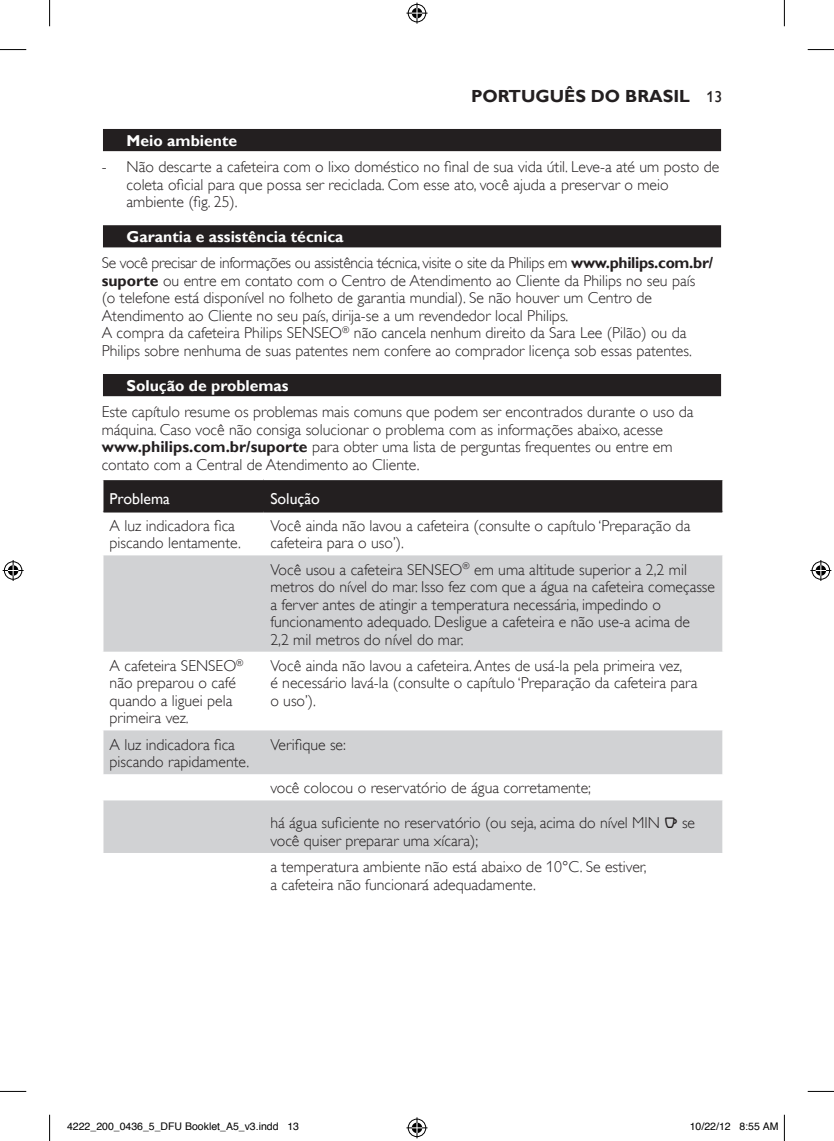
<style>
.page{position:relative;width:834px;height:1141px;background:#fff}
.page>*{position:absolute;margin:0;border:0;box-sizing:border-box;transform-origin:0 0}
.t1{font:700 17.5px "Gill Sans Alt One WGL";color:#231f20}
.t2{font:15.75px/17.5px "Gill Sans Alt One WGL Light";color:#231f20}
.t3{font:700 15.75px "Gill Sans Alt One WGL";color:#fff}
.t4{font:15.75px "Gill Sans Alt One WGL";color:#fff}
.t5{font:10.5px "Helvetica";color:#000}
.s1{font-weight:400;font-size:15.75px}
.s2{font-family:"Gill Sans Alt One WGL";font-weight:700}
.s3{font-family:"Philipslll Font"}
</style>
<div class="page">
<div style="left:102px;top:128px;width:620px;height:25px;background:#dedddd"></div>
<div style="left:103px;top:129px;width:617px;height:22px;background:#231f20"></div>
<div style="left:102px;top:224px;width:620px;height:25px;background:#a2a1a1"></div>
<div style="left:103px;top:225px;width:617px;height:22px;background:#231f20"></div>
<div style="left:102px;top:373px;width:620px;height:25px;background:#d3d3d3"></div>
<div style="left:103px;top:374px;width:617px;height:22px;background:#231f20"></div>
<div style="left:103px;top:480px;width:619px;height:31px;background:#231f20"></div>
<svg style="left:103px;top:555px;width:619px;height:298px;fill:#d1d2d4"></svg>
<hr style="left:103px;top:511px;width:160px;height:1px;background:#231f20">
<hr style="left:263px;top:511px;width:459px;height:1px;background:#231f20">
<svg style="left:0;top:49px;width:26px;height:1px"></svg>
<svg style="left:807px;top:49px;width:26px;height:1px"></svg>
<svg style="left:0;top:1091px;width:26px;height:1px"></svg>
<svg style="left:807px;top:1091px;width:26px;height:1px"></svg>
<svg style="left:49px;top:0;width:1px;height:26px"></svg>
<svg style="left:49px;top:1115px;width:1px;height:26px"></svg>
<svg style="left:783px;top:0;width:1px;height:26px"></svg>
<svg style="left:406px;top:3px;width:21px;height:21px"></svg>
<svg style="left:406px;top:1117px;width:21px;height:21px"></svg>
<svg style="left:3px;top:560px;width:21px;height:21px"></svg>
<svg style="left:810px;top:560px;width:21px;height:21px"></svg>
<svg style="left:783px;top:1115px;width:1px;height:26px"></svg>
<p class="t1" style="left:471px;top:84px;width:253px">Português do Brasil <span class="s1">13</span></p>
<p class="t3" style="left:126px;top:130px;width:112px">Meio ambiente</p>
<p class="t2" style="left:126px;top:158px;width:594px;text-indent:-25px">- Não descarte a cafeteira com o lixo doméstico no final de sua vida útil. Leve-a até um posto de coleta oficial para que possa ser reciclada. Com esse ato, você ajuda a preservar o meio ambiente (fig. 25).</p>
<p class="t3" style="left:126px;top:226px;width:218px">Garantia e assistência técnica</p>
<p class="t2" style="left:102px;top:254px;width:612px">Se você precisar de informações ou assistência técnica, visite o site da Philips em <span class="s2">www.philips.com.br/ suporte</span> ou entre em contato com o Centro de Atendimento ao Cliente da Philips no seu país (o telefone está disponível no folheto de garantia mundial). Se não houver um Centro de Atendimento ao Cliente no seu país, dirija-se a um revendedor local Philips.<br>A compra da cafeteira Philips SENSEO<sup>®</sup> não cancela nenhum direito da Sara Lee (Pilão) ou da Philips sobre nenhuma de suas patentes nem confere ao comprador licença sob essas patentes.</p>
<p class="t3" style="left:126px;top:375px;width:163px">Solução de problemas</p>
<p class="t2" style="left:102px;top:403px;width:593px">Este capítulo resume os problemas mais comuns que podem ser encontrados durante o uso da máquina. Caso você não consiga solucionar o problema com as informações abaixo, acesse <span class="s2">www.philips.com.br/suporte</span> para obter uma lista de perguntas frequentes ou entre em contato com a Central de Atendimento ao Cliente.</p>
<p class="t4" style="left:110px;top:488px;width:62px">Problema</p>
<p class="t4" style="left:270px;top:488px;width:51px">Solução</p>
<p class="t2" style="left:110px;top:517px;width:133px">A luz indicadora fica piscando lentamente.</p>
<p class="t2" style="left:270px;top:517px;width:421px">Você ainda não lavou a cafeteira (consulte o capítulo ‘Preparação da cafeteira para o uso’).</p>
<p class="t2" style="left:270px;top:561px;width:446px">Você usou a cafeteira SENSEO<sup>®</sup> em uma altitude superior a 2,2 mil metros do nível do mar. Isso fez com que a água na cafeteira começasse a ferver antes de atingir a temperatura necessária, impedindo o funcionamento adequado. Desligue a cafeteira e não use-a acima de<br>2,2 mil metros do nível do mar.</p>
<p class="t2" style="left:110px;top:657px;width:135px">A cafeteira SENSEO<sup>® </sup>não preparou o café quando a liguei pela primeira vez.</p>
<p class="t2" style="left:270px;top:657px;width:428px">Você ainda não lavou a cafeteira. Antes de usá-la pela primeira vez,<br>é necessário lavá-la (consulte o capítulo ‘Preparação da cafeteira para o uso’).</p>
<p class="t2" style="left:110px;top:736px;width:141px">A luz indicadora fica piscando rapidamente.</p>
<p class="t2" style="left:270px;top:736px;width:77px">Verifique se:</p>
<p class="t2" style="left:270px;top:779px;width:322px">você colocou o reservatório de água corretamente;</p>
<p class="t2" style="left:270px;top:814px;width:426px">há água suficiente no reservatório (ou seja, acima do nível MIN <span class="s3">q</span> se você quiser preparar uma xícara);</p>
<p class="t2" style="left:270px;top:858px;width:377px">a temperatura ambiente não está abaixo de 10°C. Se estiver, a cafeteira não funcionará adequadamente.</p>
<p class="t5" style="left:67px;top:1119px;width:233px">4222_200_0436_5_DFU Booklet_A5_v3.indd 13</p>
<p class="t5" style="left:689px;top:1119px;width:90px">10/22/12 8:55 AM</p>
</div>
